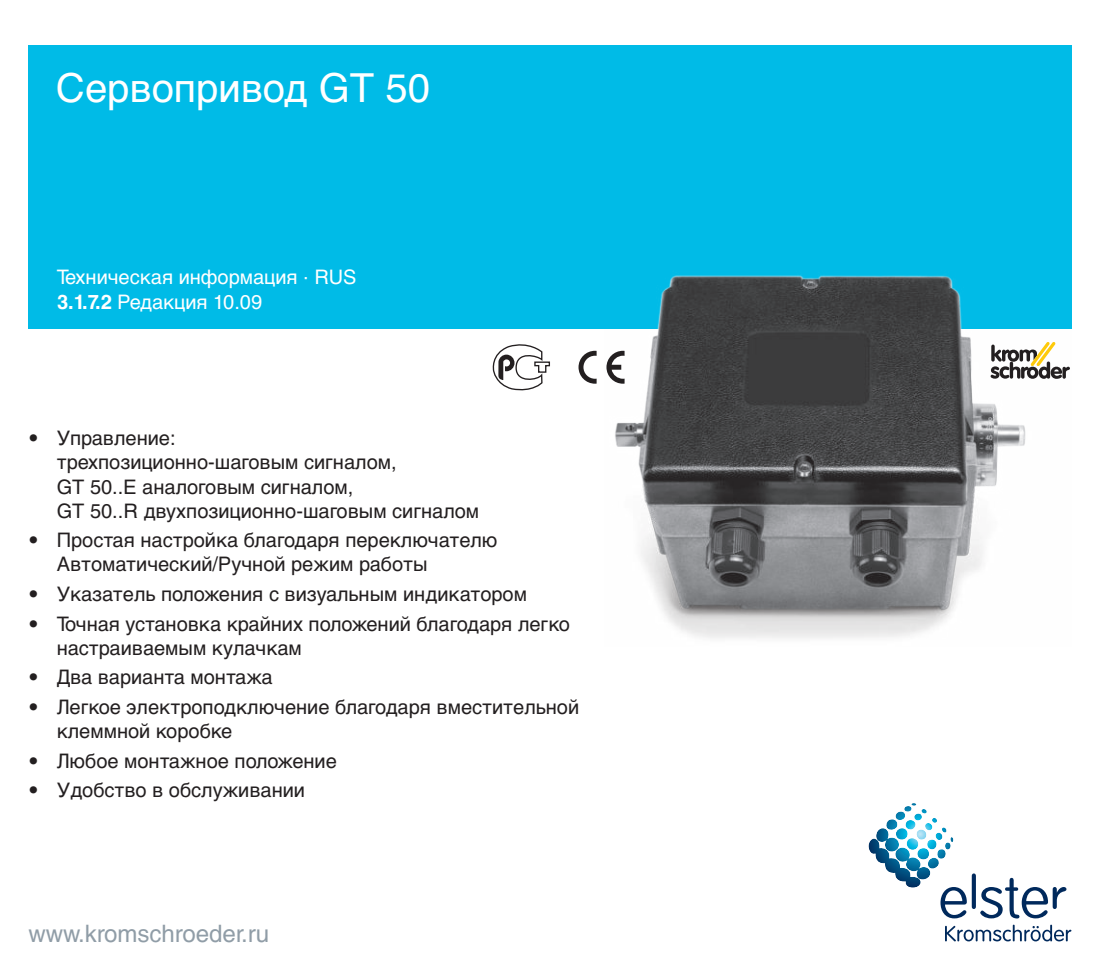
<style>
.page{position:relative;width:1100px;height:970px;background:#fff}
.page>*{position:absolute;margin:0;border:0;box-sizing:border-box;transform-origin:0 0}
.t1{font:40px "Helvetica Cyr Upright";color:#fff}
.t2{font:24px "Helvetica Cyr Upright";color:#909da7}
.t3{font:20px/24px "Helvetica Cyr Upright";color:#231f20}
.t4{font:20px "Helvetica Cyr Upright";color:#fff}
.s1{font-family:"Helvetica Cyr";font-weight:700}
</style>
<div class="page">
<div style="left:28px;top:45px;width:1043px;height:284px;background:#00bbe7"></div>
<svg style="left:868px;top:803px;width:99px;height:115px"></svg>
<svg style="left:972px;top:873px;width:4px;height:35px"></svg>
<svg style="left:980px;top:877px;width:86px;height:41px"></svg>
<svg style="left:945px;top:924px;width:126px;height:17px"></svg>
<img style="left:615px;top:275px;width:455px;height:363px">
<svg style="left:578px;top:351px;width:19px;height:32px"></svg>
<svg style="left:606px;top:351px;width:18px;height:32px"></svg>
<svg style="left:492px;top:344px;width:58px;height:47px"></svg>
<h1 class="t1" style="left:56px;top:73px;width:375px">Сервопривод GT 50</h1>
<p class="t4" style="left:57px;top:269px;width:301px">Техническая информация · RUS</p>
<p class="t4" style="left:57px;top:294px;width:207px"><span class="s1">3.1.7.2</span> Редакция 10.09</p>
<p class="t3" style="left:57px;top:426px;width:424px;text-indent:-28px">• Управление:<br>трехпозиционно-шаговым сигналом,<br>GT 50..E аналоговым сигналом,<br>GT 50..R двухпозиционно-шаговым сигналом</p>
<p class="t3" style="left:57px;top:528px;width:442px;text-indent:-28px">• Простая настройка благодаря переключателю<br>Автоматический/Ручной режим работы</p>
<p class="t3" style="left:28px;top:582px;width:500px">• Указатель положения с визуальным индикатором</p>
<p class="t3" style="left:57px;top:611px;width:515px;text-indent:-28px">• Точная установка крайних положений благодаря легко настраиваемым кулачкам</p>
<p class="t3" style="left:28px;top:665px;width:246px">• Два варианта монтажа</p>
<p class="t3" style="left:57px;top:695px;width:524px;text-indent:-28px">• Легкое электроподключение благодаря вместительной клеммной коробке</p>
<p class="t3" style="left:28px;top:748px;width:310px">• Любое монтажное положение</p>
<p class="t3" style="left:28px;top:778px;width:278px">• Удобство в обслуживании</p>
<p class="t2" style="left:28px;top:923px;width:242px">www.kromschroeder.ru</p>
</div>
